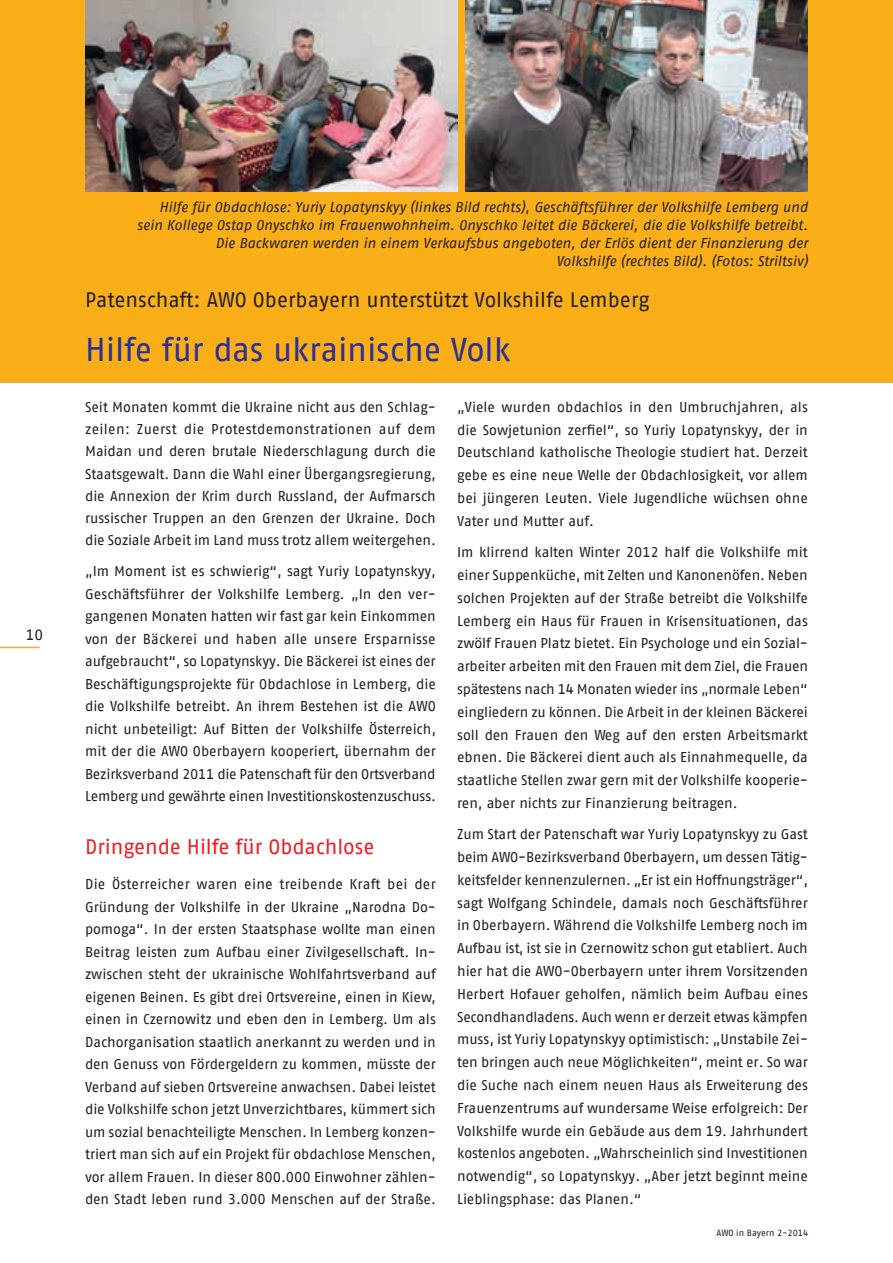
<style>
.page{position:relative;width:893px;height:1263px;background:#fff}
.page>*{position:absolute;margin:0;border:0;box-sizing:border-box;transform-origin:0 0}
.t1{font:33px "AWO Fago Office";letter-spacing:-.005em;color:#2e3092}
.t2{font:21px "AWO Fago Office";color:#231f20}
.t3{font:21px "AWO Fago Office";color:#ee1d23}
.t4{font:15px "AWO Fago Office";color:#231f20}
.t5{font:14.25px/22.8px "AWO Fago Office";color:#231f20;text-align:justify}
.t6{font:italic 14.25px/18px "AWO Fago Office";letter-spacing:-.005em;color:#231f20;text-align:right}
.t7{font:9px "AWO Fago Office";color:#231f20}
</style>
<div class="page">
<div style="left:0;top:0;width:893px;height:383px;background:#faaf18"></div>
<img style="left:85px;top:0;width:372px;height:192px">
<img style="left:465px;top:0;width:343px;height:192px">
<hr style="left:0;top:647px;width:40px;height:1px;background:#faaf18">
<p class="t4" style="left:26px;top:626px;width:19px">10</p>
<p class="t6" style="left:137px;top:198px;width:672px">Hilfe für Obdachlose: Yuriy Lopatynskyy (linkes Bild rechts), Geschäftsführer der Volkshilfe Lemberg und sein Kollege Ostap Onyschko im Frauenwohnheim. Onyschko leitet die Bäckerei, die die Volkshilfe betreibt.<br>Die Backwaren werden in einem Verkaufsbus angeboten, der Erlös dient der Finanzierung der<br>Volkshilfe (rechtes Bild). (Fotos: Striltsiv)</p>
<h2 class="t2" style="left:85px;top:288px;width:566px">Patenschaft: AWO Oberbayern unterstützt Volkshilfe Lemberg</h2>
<h1 class="t1" style="left:85px;top:331px;width:427px">Hilfe für das ukrainische Volk</h1>
<p class="t5" style="left:457px;top:395px;width:352px">„Viele wurden obdachlos in den Umbruchjahren, als die Sowjetunion zerfiel“, so Yuriy Lopatynskyy, der in Deutschland katholische Theologie studiert hat. Derzeit gebe es eine neue Welle der Obdachlosigkeit, vor allem bei jüngeren Leuten. Viele Jugendliche wüchsen ohne Vater und Mutter auf.</p>
<p class="t5" style="left:457px;top:541px;width:352px">Im klirrend kalten Winter 2012 half die Volkshilfe mit einer Suppenküche, mit Zelten und Kanonenöfen. Neben solchen Projekten auf der Straße betreibt die Volkshilfe Lemberg ein Haus für Frauen in Krisensituationen, das zwölf Frauen Platz bietet. Ein Psychologe und ein Sozial&shy;arbeiter arbeiten mit den Frauen mit dem Ziel, die Frauen spätestens nach 14 Monaten wieder ins „normale Leben“ eingliedern zu können. Die Arbeit in der kleinen Bäckerei soll den Frauen den Weg auf den ersten Arbeitsmarkt ebnen. Die Bäckerei dient auch als Einnahmequelle, da staatliche Stellen zwar gern mit der Volkshilfe kooperie&shy;ren, aber nichts zur Finanzierung beitragen.</p>
<p class="t5" style="left:457px;top:823px;width:352px">Zum Start der Patenschaft war Yuriy Lopatynskyy zu Gast beim AWO-Bezirksverband Oberbayern, um dessen Tätig&shy;keitsfelder kennenzulernen. „Er ist ein Hoffnungsträger“, sagt Wolfgang Schindele, damals noch Geschäftsführer in Oberbayern. Während die Volkshilfe Lemberg noch im Aufbau ist, ist sie in Czernowitz schon gut etabliert. Auch hier hat die AWO-Oberbayern unter ihrem Vorsitzenden Herbert Hofauer geholfen, nämlich beim Aufbau eines Secondhandladens. Auch wenn er derzeit etwas kämpfen muss, ist Yuriy Lopatynskyy optimistisch: „Unstabile Zei&shy;ten bringen auch neue Möglichkeiten“, meint er. So war die Suche nach einem neuen Haus als Erweiterung des Frauenzentrums auf wundersame Weise erfolgreich: Der Volkshilfe wurde ein Gebäude aus dem 19. Jahrhundert kostenlos angeboten. „Wahrscheinlich sind Investitionen notwendig“, so Lopatynskyy. „Aber jetzt beginnt meine Lieblingsphase: das Planen.“</p>
<p class="t5" style="left:85px;top:396px;width:352px;line-height:22.2px">Seit Monaten kommt die Ukraine nicht aus den Schlag&shy;zeilen: Zuerst die Protestdemonstrationen auf dem Maidan und deren brutale Niederschlagung durch die Staatsgewalt. Dann die Wahl einer Übergangsregierung, die Annexion der Krim durch Russland, der Aufmarsch russischer Truppen an den Grenzen der Ukraine. Doch die Soziale Arbeit im Land muss trotz allem weitergehen.</p>
<p class="t5" style="left:85px;top:560px;width:352px">„Im Moment ist es schwierig“, sagt Yuriy Lopatynskyy, Geschäftsführer der Volkshilfe Lemberg. „In den ver&shy;gangenen Monaten hatten wir fast gar kein Einkommen von der Bäckerei und haben alle unsere Ersparnisse aufgebraucht“, so Lopatynskyy. Die Bäckerei ist eines der Beschäftigungsprojekte für Obdachlose in Lemberg, die die Volkshilfe betreibt. An ihrem Bestehen ist die AWO nicht unbeteiligt: Auf Bitten der Volkshilfe Österreich, mit der die AWO Oberbayern kooperiert, übernahm der Bezirksverband 2011 die Patenschaft für den Ortsverband Lemberg und gewährte einen Investitionskostenzuschuss.</p>
<h2 class="t3" style="left:85px;top:835px;width:291px">Dringende Hilfe für Obdachlose</h2>
<p class="t5" style="left:85px;top:873px;width:352px">Die Österreicher waren eine treibende Kraft bei der Gründung der Volkshilfe in der Ukraine „Narodna Do&shy;pomoga“. In der ersten Staatsphase wollte man einen Beitrag leisten zum Aufbau einer Zivilgesellschaft. In&shy;zwischen steht der ukrainische Wohlfahrtsverband auf eigenen Beinen. Es gibt drei Ortsvereine, einen in Kiew, einen in Czernowitz und eben den in Lemberg. Um als Dachorganisation staatlich anerkannt zu werden und in den Genuss von Fördergeldern zu kommen, müsste der Verband auf sieben Ortsvereine anwachsen. Dabei leistet die Volkshilfe schon jetzt Unverzichtbares, kümmert sich um sozial benachteiligte Menschen. In Lemberg konzen&shy;triert man sich auf ein Projekt für obdachlose Menschen, vor allem Frauen. In dieser 800.000 Einwohner zählen&shy;den Stadt leben rund 3.000 Menschen auf der Straße.</p>
<p class="t7" style="left:716px;top:1228px;width:93px">AWO in Bayern 2-2014</p>
</div>
